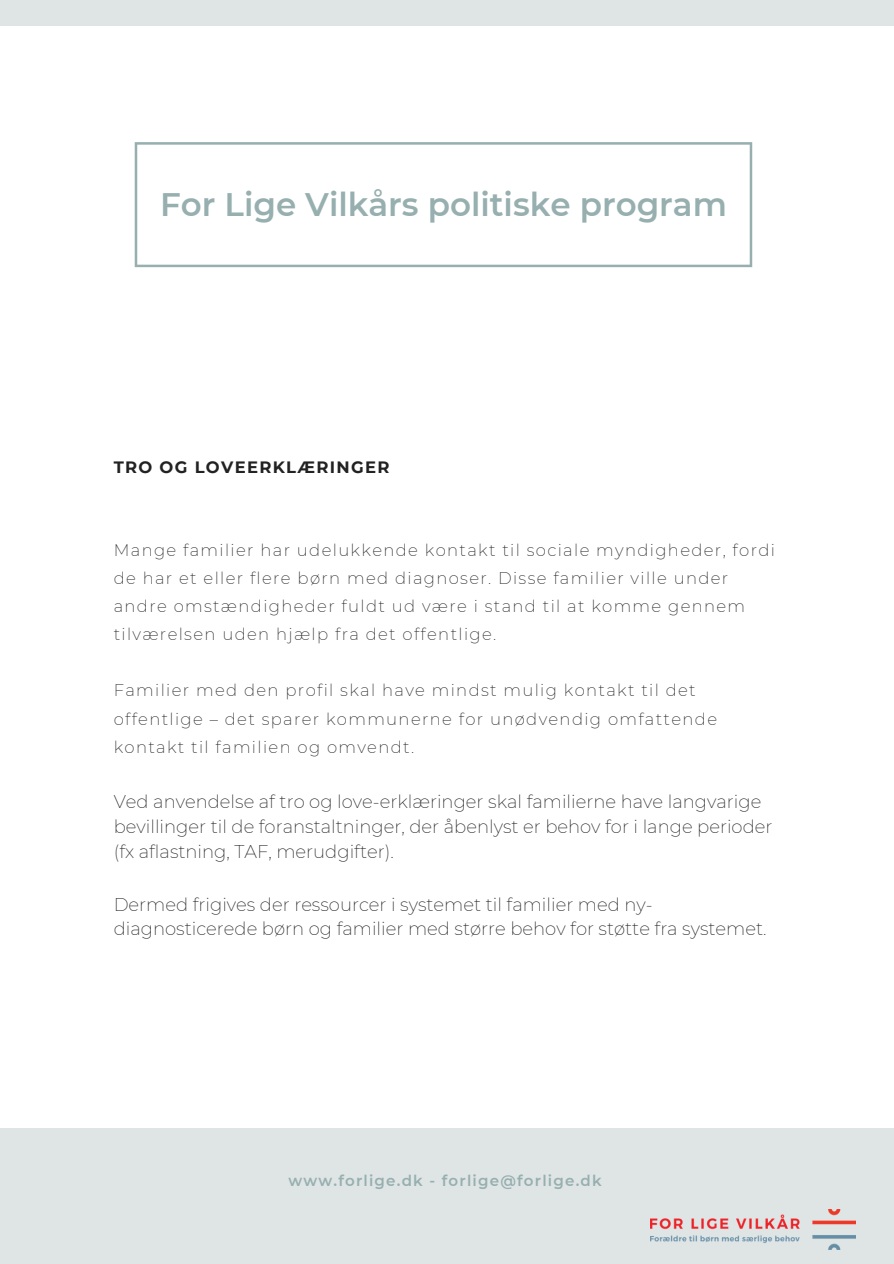
<style>
.page{position:relative;width:894px;height:1264px;background:#fff}
.page>*{position:absolute;margin:0;border:0;box-sizing:border-box;transform-origin:0 0}
.t1{font:600 32.55px "Montserrat";color:#97afaf}
.t2{font:200 18px/24.8px "Montserrat";color:#222}
.t3{font:200 16.5px/28.2px "Montserrat";letter-spacing:.08em;color:#222}
.t4{font:700 16.35px "Montserrat";letter-spacing:.08em;color:#222}
.t5{font:600 15px "Montserrat";letter-spacing:.08em;color:#97afaf}
</style>
<div class="page">
<svg style="left:135px;top:142px;width:617px;height:125px"></svg>
<div style="left:0;top:1128px;width:893px;height:135px;background:#dfe5e5"></div>
<div style="left:0;top:0;width:893px;height:25px;background:#dfe5e5"></div>
<img style="left:650px;top:1209px;width:205px;height:40px">
<p class="t1" style="left:160px;top:184px;width:568px">For Lige Vilkårs politiske program</p>
<p class="t4" style="left:114px;top:457px;width:277px">TRO OG LOVEERKLÆRINGER</p>
<p class="t3" style="left:114px;top:535px;width:662px">Mange familier har udelukkende kontakt til sociale myndigheder, fordi de har et eller flere børn med diagnoser. Disse familier ville under andre omstændigheder fuldt ud være i stand til at komme gennem tilværelsen uden hjælp fra det offentlige.</p>
<p class="t3" style="left:114px;top:676px;width:604px">Familier med den profil skal have mindst mulig kontakt til det offentlige – det sparer kommunerne for unødvendig omfattende kontakt til familien og omvendt.</p>
<p class="t2" style="left:114px;top:789px;width:660px">Ved anvendelse af tro og love-erklæringer skal familierne have langvarige bevillinger til de foranstaltninger, der åbenlyst er behov for i lange perioder (fx aflastning, TAF, merudgifter).</p>
<p class="t2" style="left:114px;top:891px;width:654px">Dermed frigives der ressourcer i systemet til familier med ny&shy;diagnosticerede børn og familier med større behov for støtte fra systemet.</p>
<p class="t5" style="left:288px;top:1171px;width:315px">www.forlige.dk - forlige@forlige.dk</p>
</div>
